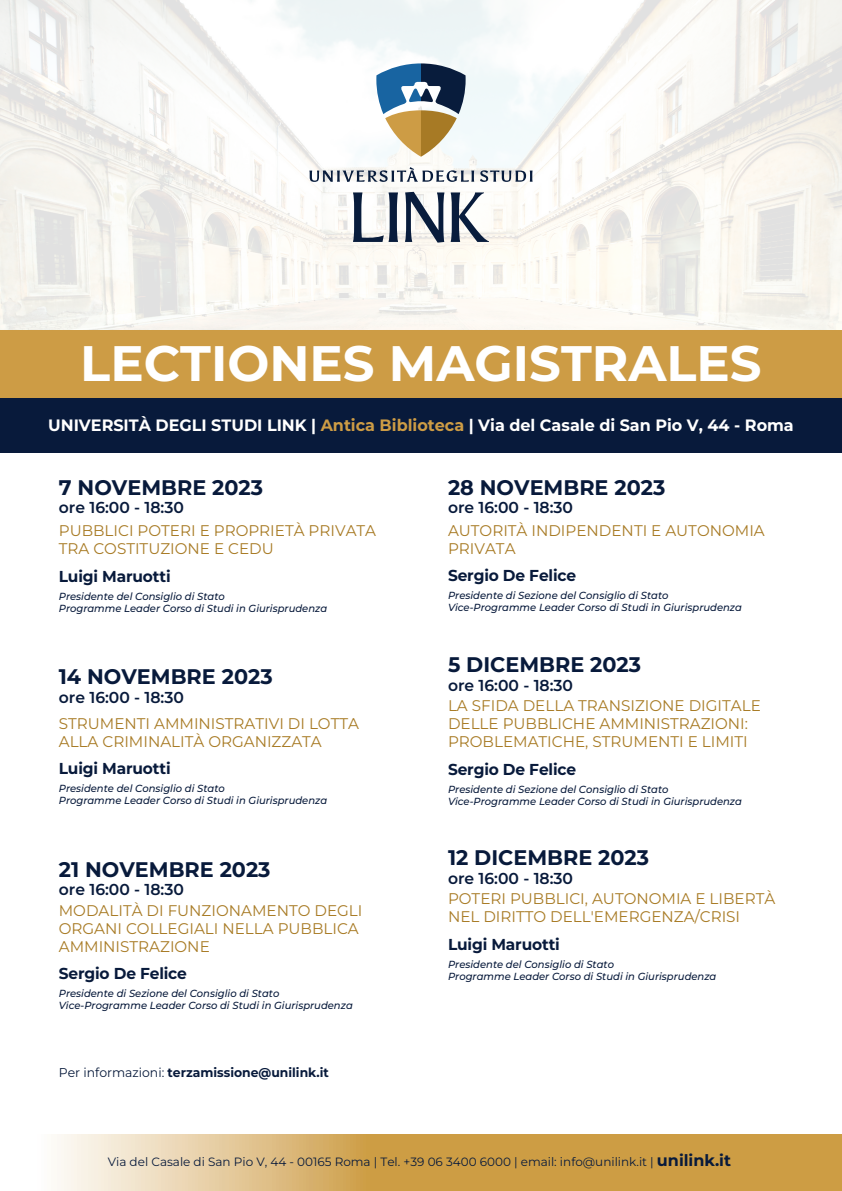
<style>
.page{position:relative;width:842px;height:1191px;background:#fff}
.page>*{position:absolute;margin:0;border:0;box-sizing:border-box;transform-origin:0 0}
.t1{font:700 49.8px "Montserrat";color:#fff}
.t2{font:700 21.1px "Montserrat";color:#081a3b}
.t3{font:700 16.4px "Montserrat";color:#fff}
.t4{font:600 15.8px "Montserrat";color:#081a3b}
.t5{font:700 15.8px "Montserrat";letter-spacing:-.01em;color:#081a3b}
.t6{font:15.4px/18px "Montserrat";color:#a87b25}
.t7{font:700 12.7px "Montserrat";color:#081a3b}
.t8{font:12px "Montserrat";color:#081a3b}
.t9{font:italic 500 10.3px/12px "Montserrat";color:#081a3b}
.s1{color:#cd9c45}
.s2{font-weight:400}
.s3{font-weight:700;font-size:16px}
</style>
<div class="page">
<img style="left:0;top:0;width:842px;height:330px">
<div style="left:0;top:388px;width:842px;height:65px;background:#081a3b"></div>
<div style="left:0;top:330px;width:842px;height:68px;background:#cd9c45"></div>
<svg style="left:376px;top:63px;width:90px;height:94px"></svg>
<svg style="left:309px;top:167px;width:223px;height:76px"></svg>
<svg style="left:57px;top:1135px;width:785px;height:56px;background:#d7b06a"></svg>
<h1 class="t1" style="left:80px;top:330px;width:683px">LECTIONES MAGISTRALES</h1>
<h3 class="t3" style="left:48px;top:414px;width:747px">UNIVERSITÀ DEGLI STUDI LINK | <span class="s1">Antica Biblioteca</span> | Via del Casale di San Pio V, 44 - Roma</h3>
<h2 class="t2" style="left:59px;top:473px;width:206px">7 NOVEMBRE 2023</h2>
<h3 class="t4" style="left:59px;top:497px;width:127px">ore 16:00 - 18:30</h3>
<h3 class="t6" style="left:59px;top:521px;width:319px">PUBBLICI POTERI E PROPRIETÀ PRIVATA<br>TRA COSTITUZIONE E CEDU</h3>
<h3 class="t5" style="left:59px;top:566px;width:113px">Luigi Maruotti</h3>
<p class="t9" style="left:59px;top:590px;width:270px">Presidente del Consiglio di Stato<br>Programme Leader Corso di Studi in Giurisprudenza</p>
<h2 class="t2" style="left:59px;top:663px;width:215px">14 NOVEMBRE 2023</h2>
<h3 class="t4" style="left:59px;top:687px;width:127px">ore 16:00 - 18:30</h3>
<h3 class="t6" style="left:59px;top:714px;width:302px">STRUMENTI AMMINISTRATIVI DI LOTTA<br>ALLA CRIMINALITÀ ORGANIZZATA</h3>
<h3 class="t5" style="left:59px;top:758px;width:113px">Luigi Maruotti</h3>
<p class="t9" style="left:59px;top:782px;width:270px">Presidente del Consiglio di Stato<br>Programme Leader Corso di Studi in Giurisprudenza</p>
<h2 class="t2" style="left:59px;top:855px;width:213px">21 NOVEMBRE 2023</h2>
<h3 class="t4" style="left:59px;top:879px;width:127px">ore 16:00 - 18:30</h3>
<h3 class="t6" style="left:59px;top:901px;width:305px">MODALITÀ DI FUNZIONAMENTO DEGLI<br>ORGANI COLLEGIALI NELLA PUBBLICA<br>AMMINISTRAZIONE</h3>
<h3 class="t5" style="left:59px;top:963px;width:130px">Sergio De Felice</h3>
<p class="t9" style="left:59px;top:987px;width:295px">Presidente di Sezione del Consiglio di Stato<br>Vice-Programme Leader Corso di Studi in Giurisprudenza</p>
<p class="t7" style="left:59px;top:1063px;width:271px"><span class="s2">Per informazioni:</span> terzamissione@unilink.it</p>
<h2 class="t2" style="left:448px;top:473px;width:219px">28 NOVEMBRE 2023</h2>
<h3 class="t4" style="left:448px;top:496px;width:127px">ore 16:00 - 18:30</h3>
<h3 class="t6" style="left:448px;top:521px;width:318px">AUTORITÀ INDIPENDENTI E AUTONOMIA<br>PRIVATA</h3>
<h3 class="t5" style="left:448px;top:565px;width:130px">Sergio De Felice</h3>
<p class="t9" style="left:448px;top:589px;width:295px">Presidente di Sezione del Consiglio di Stato<br>Vice-Programme Leader Corso di Studi in Giurisprudenza</p>
<h2 class="t2" style="left:448px;top:650px;width:195px">5 DICEMBRE 2023</h2>
<h3 class="t4" style="left:448px;top:674px;width:127px">ore 16:00 - 18:30</h3>
<h3 class="t6" style="left:448px;top:696px;width:314px">LA SFIDA DELLA TRANSIZIONE DIGITALE<br>DELLE PUBBLICHE AMMINISTRAZIONI:<br>PROBLEMATICHE, STRUMENTI E LIMITI</h3>
<h3 class="t5" style="left:448px;top:758px;width:130px">Sergio De Felice</h3>
<p class="t9" style="left:448px;top:782px;width:295px">Presidente di Sezione del Consiglio di Stato<br>Vice-Programme Leader Corso di Studi in Giurisprudenza</p>
<h2 class="t2" style="left:448px;top:843px;width:203px">12 DICEMBRE 2023</h2>
<h3 class="t4" style="left:448px;top:867px;width:127px">ore 16:00 - 18:30</h3>
<h3 class="t6" style="left:448px;top:889px;width:329px">POTERI PUBBLICI, AUTONOMIA E LIBERTÀ<br>NEL DIRITTO DELL'EMERGENZA/CRISI</h3>
<h3 class="t5" style="left:448px;top:933px;width:113px">Luigi Maruotti</h3>
<p class="t9" style="left:448px;top:958px;width:270px">Presidente del Consiglio di Stato<br>Programme Leader Corso di Studi in Giurisprudenza</p>
<p class="t8" style="left:108px;top:1153px;width:625px">Via del Casale di San Pio V, 44 - 00165 Roma | Tel. +39 06 3400 6000 | email: info@unilink.it | <span class="s3">unilink.it</span></p>
</div>
